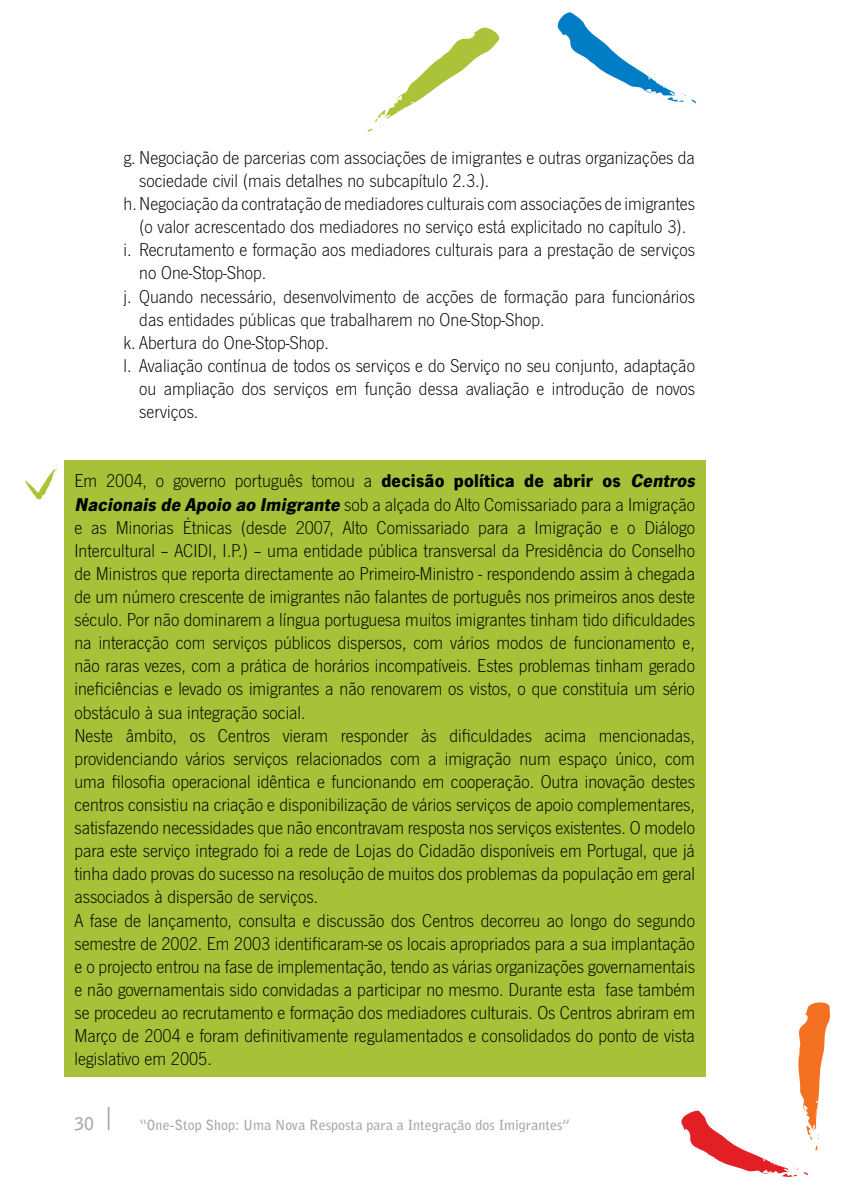
<style>
.page{position:relative;width:844px;height:1191px;background:#fff}
.page>*{position:absolute;margin:0;border:0;box-sizing:border-box;transform-origin:0 0}
.t1{font:300 19.25px/23.1px "News Gothic T";color:#000}
.t2{font:700 17.5px "Bell Gothic Std";color:#a7a9ac}
.t3{font:700 14px "Bell Gothic Std";color:#a7a9ac}
.s1{font-weight:700}
.s2{font-weight:700;font-style:italic}
</style>
<div class="page">
<svg style="left:108px;top:1107px;width:1px;height:23px"></svg>
<svg style="left:678px;top:1002px;width:152px;height:175px"></svg>
<svg style="left:367px;top:28px;width:132px;height:104px"></svg>
<svg style="left:691px;top:100px;width:5px;height:4px"></svg>
<svg style="left:557px;top:12px;width:128px;height:91px"></svg>
<div style="left:64px;top:460px;width:642px;height:616px;background:#a7c139"></div>
<svg style="left:25px;top:464px;width:33px;height:35px"></svg>
<p class="t1" style="left:123px;top:146px;width:573px">g. Negociação de parcerias com associações de imigrantes e outras organizações da</p>
<p class="t1" style="left:139px;top:169px;width:351px">sociedade civil (mais detalhes no subcapítulo 2.3.).</p>
<p class="t1" style="left:123px;top:192px;width:573px">h.Negociação da contratação de mediadores culturais com associações de imigrantes</p>
<p class="t1" style="left:139px;top:215px;width:548px">(o valor acrescentado dos mediadores no serviço está explicitado no capítulo 3).</p>
<p class="t1" style="left:123px;top:238px;width:573px">i. Recrutamento e formação aos mediadores culturais para a prestação de serviços</p>
<p class="t1" style="left:139px;top:261px;width:128px">no One-Stop-Shop.</p>
<p class="t1" style="left:123px;top:284px;width:573px">j. Quando necessário, desenvolvimento de acções de formação para funcionários</p>
<p class="t1" style="left:139px;top:307px;width:407px">das entidades públicas que trabalharem no One-Stop-Shop.</p>
<p class="t1" style="left:123px;top:330px;width:207px">k. Abertura do One-Stop-Shop.</p>
<p class="t1" style="left:123px;top:353px;width:572px">l. Avaliação contínua de todos os serviços e do Serviço no seu conjunto, adaptação</p>
<p class="t1" style="left:139px;top:377px;width:557px">ou ampliação dos serviços em função dessa avaliação e introdução de novos</p>
<p class="t1" style="left:139px;top:400px;width:61px">serviços.</p>
<p class="t1" style="left:74px;top:469px;width:625px">Em 2004, o governo português tomou a <span class="s1">decisão política de abrir os</span> <span class="s2">Centros Nacionais de Apoio ao Imigrante</span> sob a alçada do Alto Comissariado para a Imigração e as Minorias Étnicas (desde 2007, Alto Comissariado para a Imigração e o Diálogo Intercultural – ACIDI, I.P.) – uma entidade pública transversal da Presidência do Conselho de Ministros que reporta directamente ao Primeiro-Ministro - respondendo assim à chegada de um número crescente de imigrantes não falantes de português nos primeiros anos deste século. Por não dominarem a língua portuguesa muitos imigrantes tinham tido dificuldades na interacção com serviços públicos dispersos, com vários modos de funcionamento e, não raras vezes, com a prática de horários incompatíveis. Estes problemas tinham gerado ineficiências e levado os imigrantes a não renovarem os vistos, o que constituía um sério obstáculo à sua integração social.<br>Neste âmbito, os Centros vieram responder às dificuldades acima mencionadas, providenciando vários serviços relacionados com a imigração num espaço único, com uma filosofia operacional idêntica e funcionando em cooperação. Outra inovação destes centros consistiu na criação e disponibilização de vários serviços de apoio complementares, satisfazendo necessidades que não encontravam resposta nos serviços existentes. O modelo para este serviço integrado foi a rede de Lojas do Cidadão disponíveis em Portugal, que já tinha dado provas do sucesso na resolução de muitos dos problemas da população em geral associados à dispersão de serviços.<br>A fase de lançamento, consulta e discussão dos Centros decorreu ao longo do segundo semestre de 2002. Em 2003 identificaram-se os locais apropriados para a sua implantação e o projecto entrou na fase de implementação, tendo as várias organizações governamentais e não governamentais sido convidadas a participar no mesmo. Durante esta fase também se procedeu ao recrutamento e formação dos mediadores culturais. Os Centros abriram em Março de 2004 e foram definitivamente regulamentados e consolidados do ponto de vista legislativo em 2005.</p>
<p class="t2" style="left:74px;top:1113px;width:21px">30</p>
<p class="t3" style="left:139px;top:1116px;width:432px">“One-Stop Shop: Uma Nova Resposta para a Integração dos Imigrantes”</p>
</div>
